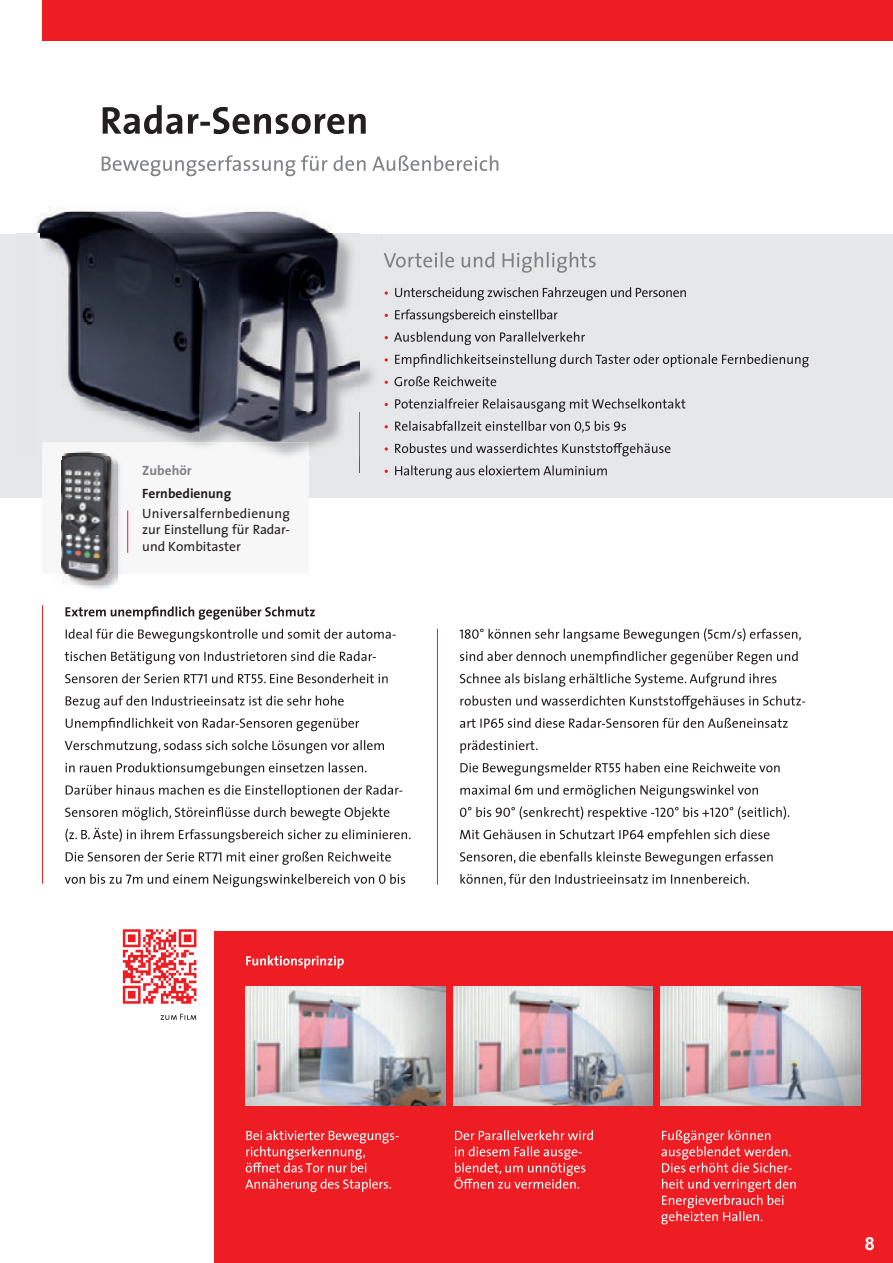
<style>
.page{position:relative;width:893px;height:1263px;background:#fff}
.page>*{position:absolute;margin:0;border:0;box-sizing:border-box;transform-origin:0 0}
.t1{font:700 18px "Arial";color:#fff}
.t2{font:13.5px/16.2px "The Sans";color:#231f20;text-align:justify}
.t3{font:700 13.5px "The Sans";color:#231f20}
.t4{font:700 13.5px "The Sans";color:#808285}
</style>
<div class="page">
<div style="left:215px;top:931px;width:678px;height:332px;background:#ee1d23"></div>
<svg style="left:102px;top:155px;width:396px;height:18px"></svg>
<svg style="left:103px;top:105px;width:263px;height:29px"></svg>
<div style="left:0;top:234px;width:893px;height:263px;background:#e6e7e9"></div>
<img style="left:122px;top:929px;width:75px;height:74px">
<div style="left:43px;top:0;width:850px;height:40px;background:#ee1d23"></div>
<svg style="left:395px;top:465px;width:212px;height:14px"></svg>
<svg style="left:395px;top:443px;width:275px;height:13px"></svg>
<svg style="left:385px;top:447px;width:3px;height:4px"></svg>
<svg style="left:395px;top:421px;width:231px;height:12px"></svg>
<svg style="left:395px;top:398px;width:290px;height:14px"></svg>
<svg style="left:394px;top:376px;width:102px;height:10px"></svg>
<svg style="left:395px;top:354px;width:414px;height:13px"></svg>
<svg style="left:385px;top:358px;width:3px;height:4px"></svg>
<svg style="left:394px;top:332px;width:191px;height:13px"></svg>
<svg style="left:395px;top:309px;width:163px;height:14px"></svg>
<svg style="left:395px;top:287px;width:291px;height:13px"></svg>
<svg style="left:385px;top:291px;width:3px;height:4px"></svg>
<svg style="left:384px;top:252px;width:212px;height:21px"></svg>
<hr style="left:359px;top:281px;width:1px;height:192px;background:#ee1d23">
<svg style="left:161px;top:1014px;width:35px;height:6px"></svg>
<svg style="left:246px;top:955px;width:98px;height:14px"></svg>
<svg style="left:661px;top:1179px;width:135px;height:45px"></svg>
<svg style="left:661px;top:1130px;width:131px;height:42px"></svg>
<svg style="left:454px;top:1146px;width:131px;height:43px"></svg>
<svg style="left:455px;top:1130px;width:138px;height:10px"></svg>
<svg style="left:245px;top:1179px;width:146px;height:13px"></svg>
<svg style="left:246px;top:1130px;width:153px;height:42px"></svg>
<img style="left:453px;top:987px;width:200px;height:118px">
<img style="left:245px;top:987px;width:200px;height:118px">
<img style="left:661px;top:987px;width:200px;height:118px">
<svg style="left:65px;top:874px;width:340px;height:13px"></svg>
<svg style="left:66px;top:851px;width:325px;height:14px"></svg>
<svg style="left:65px;top:828px;width:346px;height:15px"></svg>
<svg style="left:65px;top:807px;width:324px;height:13px"></svg>
<svg style="left:66px;top:785px;width:336px;height:13px"></svg>
<svg style="left:65px;top:762px;width:302px;height:14px"></svg>
<svg style="left:65px;top:740px;width:319px;height:13px"></svg>
<svg style="left:66px;top:718px;width:293px;height:13px"></svg>
<svg style="left:66px;top:695px;width:278px;height:14px"></svg>
<svg style="left:65px;top:673px;width:323px;height:10px"></svg>
<svg style="left:65px;top:651px;width:311px;height:13px"></svg>
<svg style="left:66px;top:629px;width:330px;height:13px"></svg>
<svg style="left:65px;top:606px;width:250px;height:14px"></svg>
<svg style="left:460px;top:874px;width:289px;height:12px"></svg>
<svg style="left:460px;top:851px;width:313px;height:14px"></svg>
<svg style="left:460px;top:829px;width:309px;height:13px"></svg>
<svg style="left:460px;top:806px;width:329px;height:14px"></svg>
<svg style="left:460px;top:785px;width:298px;height:13px"></svg>
<svg style="left:460px;top:762px;width:320px;height:14px"></svg>
<svg style="left:460px;top:740px;width:78px;height:13px"></svg>
<svg style="left:460px;top:718px;width:328px;height:10px"></svg>
<svg style="left:460px;top:695px;width:345px;height:14px"></svg>
<svg style="left:460px;top:673px;width:316px;height:14px"></svg>
<svg style="left:460px;top:651px;width:338px;height:13px"></svg>
<svg style="left:460px;top:628px;width:341px;height:14px"></svg>
<hr style="left:42px;top:605px;width:1px;height:279px;background:#ee1d23">
<hr style="left:437px;top:628px;width:1px;height:257px;background:#ee1d23">
<div style="left:42px;top:442px;width:267px;height:131px;background:#f7f7f8"></div>
<img style="left:61px;top:460px;width:1px;height:109px">
<img style="left:62px;top:455px;width:56px;height:129px">
<hr style="left:127px;top:511px;width:1px;height:42px;background:#ee1d23">
<img style="left:114px;top:212px;width:246px;height:22px">
<img style="left:309px;top:369px;width:64px;height:91px">
<img style="left:359px;top:281px;width:1px;height:179px">
<img style="left:281px;top:455px;width:12px;height:1px">
<img style="left:16px;top:208px;width:98px;height:26px">
<img style="left:114px;top:173px;width:182px;height:39px">
<img style="left:151px;top:173px;width:144px;height:3px">
<img style="left:40px;top:234px;width:319px;height:221px">
<img style="left:42px;top:442px;width:267px;height:13px">
<img style="left:55px;top:442px;width:63px;height:13px">
<p class="t4" style="left:142px;top:459px;width:51px">Zubehör</p>
<p class="t3" style="left:142px;top:482px;width:90px">Fernbedienung</p>
<p class="t2" style="left:142px;top:505px;width:149px">Universalfernbedienung zur Einstellung für Radar&shy;und Kombitaster</p>
<h1 class="t1" style="left:865px;top:1231px;width:12px">8</h1>
</div>
